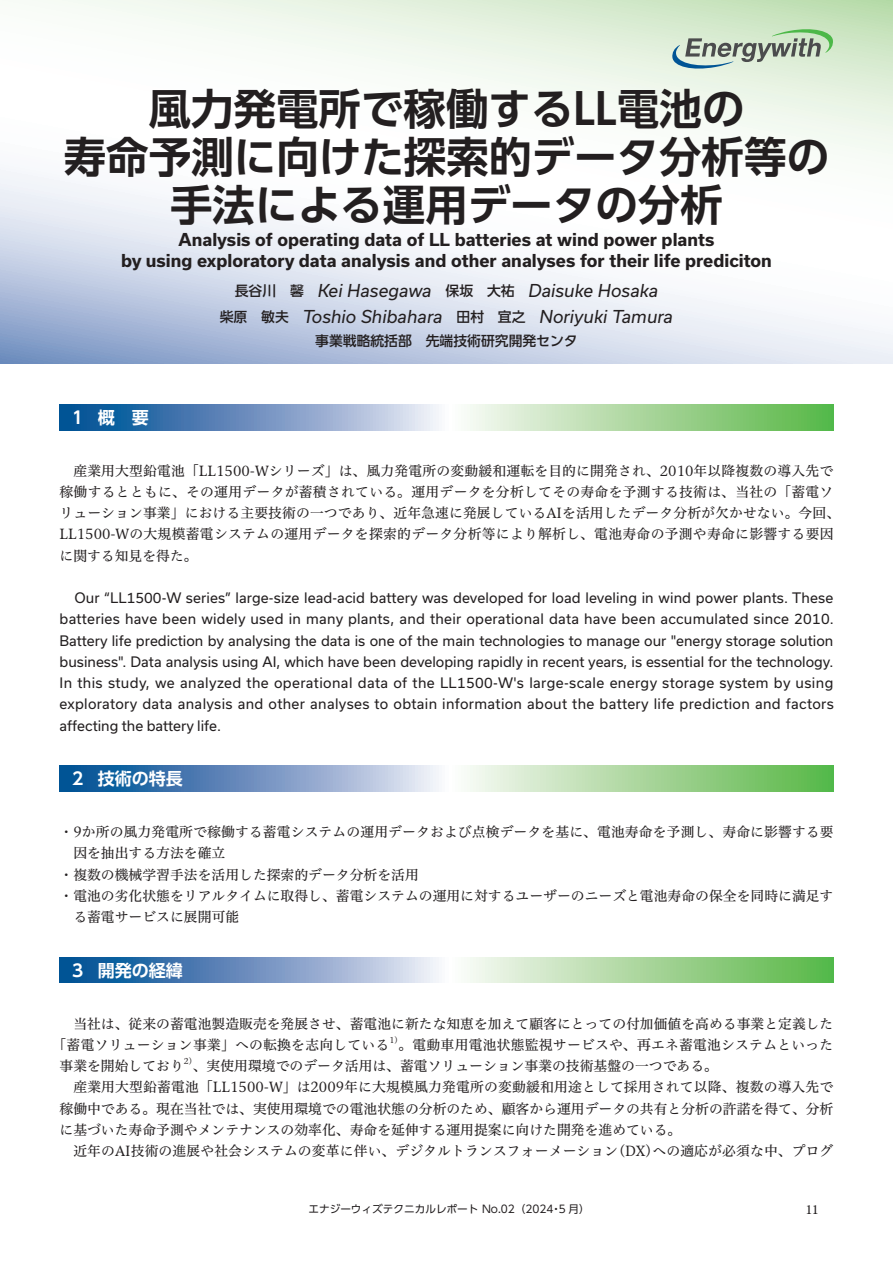
<style>
.page{position:relative;width:893px;height:1263px;background:#fff}
.page>*{position:absolute;margin:0;border:0;box-sizing:border-box;transform-origin:0 0}
.t1{font:700 42.45px/47.8px "UD Shin Go Pro De";color:#231f20;text-align:center}
.t2{font:700 16.95px/21.3px "Usual";color:#231f20;text-align:center}
.t3{font:italic 16.95px/25.5px "Usual";color:#231f20;text-align:center}
.t4{font:700 16.95px "UD Shin Go Pro De";color:#fff}
.t5{font:13.8px/21.3px "Hiragino UD Serif Std N W4";letter-spacing:.005em;color:#231f20}
.t6{font:13.8px/21.3px "Usual";letter-spacing:.015em;color:#231f20;text-align:justify}
.t7{font:500 13.8px "UD Shin Go Pro";color:#231f20}
.t8{font:12.75px "Century Std";color:#231f20}
.t9{font:10.65px "UD Shin Go Pro";color:#231f20}
.t10{font:8.1px "Hiragino UD Serif Std N W4";color:#231f20}
.s1{font-family:"UD Shin Go Pro";font-weight:500;font-style:normal;font-size:13.8px}
</style>
<div class="page">
<svg style="left:60px;top:404px;width:773px;height:26px;background:#8db7b0"></svg>
<svg style="left:60px;top:766px;width:773px;height:25px;background:#8db7b0"></svg>
<svg style="left:60px;top:957px;width:773px;height:26px;background:#8db7b0"></svg>
<svg style="left:0;top:0;width:893px;height:364px"></svg>
<svg style="left:672px;top:27px;width:161px;height:44px;background:#b8cbb7"></svg>
<h1 class="t1" style="left:64px;top:84px;width:767px">風力発電所で稼働するLL電池の<br>寿命予測に向けた探索的データ分析等の手法による運用データの分析</h1>
<p class="t2" style="left:121px;top:229px;width:652px">Analysis of operating data of LL batteries at wind power plants<br>by using exploratory data analysis and other analyses for their life prediciton</p>
<p class="t3" style="left:220px;top:278px;width:455px"><span class="s1">長谷川　馨　</span>Kei Hasegawa<span class="s1">　保坂　大祐　</span>Daisuke Hosaka<br><span class="s1">柴原　敏夫　</span>Toshio Shibahara<span class="s1">　田村　宜之　</span>Noriyuki Tamura</p>
<p class="t7" style="left:315px;top:329px;width:264px">事業戦略統括部　先端技術研究開発センタ</p>
<p class="t4" style="left:72px;top:403px;width:78px">1 概　要</p>
<p class="t5" style="left:60px;top:459px;width:782px;text-indent:14px">産業用大型鉛電池「LL1500-Wシリーズ」は、風力発電所の変動緩和運転を目的に開発され、2010年以降複数の導入先で稼働するとともに、その運用データが蓄積されている。運用データを分析してその寿命を予測する技術は、当社の「蓄電ソリューション事業」における主要技術の一つであり、近年急速に発展しているAIを活用したデータ分析が欠かせない。今回、LL1500-Wの大規模蓄電システムの運用データを探索的データ分析等により解析し、電池寿命の予測や寿命に影響する要因に関する知見を得た。</p>
<p class="t6" style="left:60px;top:587px;width:776px;text-indent:15px">Our “LL1500-W series” large-size lead-acid battery was developed for load leveling in wind power plants. These batteries have been widely used in many plants, and their operational data have been accumulated since 2010.<br>Battery life prediction by analysing the data is one of the main technologies to manage our "energy storage solution business". Data analysis using AI, which have been developing rapidly in recent years, is essential for the technology.<br>In this study, we analyzed the operational data of the LL1500-W's large-scale energy storage system by using exploratory data analysis and other analyses to obtain information about the battery life prediction and factors affecting the battery life.</p>
<p class="t4" style="left:72px;top:765px;width:112px">2 技術の特長</p>
<p class="t5" style="left:60px;top:820px;width:776px">・9か所の風力発電所で稼働する蓄電システムの運用データおよび点検データを基に、電池寿命を予測し、寿命に影響する要</p>
<p class="t5" style="left:73px;top:842px;width:154px">因を抽出する方法を確立</p>
<p class="t5" style="left:60px;top:863px;width:361px">・複数の機械学習手法を活用した探索的データ分析を活用</p>
<p class="t5" style="left:60px;top:884px;width:775px">・電池の劣化状態をリアルタイムに取得し、蓄電システムの運用に対するユーザーのニーズと電池寿命の保全を同時に満足す</p>
<p class="t5" style="left:73px;top:905px;width:167px">る蓄電サービスに展開可能</p>
<p class="t4" style="left:72px;top:956px;width:112px">3 開発の経緯</p>
<p class="t5" style="left:53px;top:1012px;width:782px;text-indent:21px">当社は、従来の蓄電池製造販売を発展させ、蓄電池に新たな知恵を加えて顧客にとっての付加価値を高める事業と定義した「蓄電ソリューション事業」への転換を志向している</p>
<p class="t10" style="left:390px;top:1034px;width:10px">1)</p>
<p class="t5" style="left:398px;top:1033px;width:436px">。電動車用電池状態監視サービスや、再エネ蓄電池システムといった</p>
<p class="t5" style="left:60px;top:1054px;width:126px">事業を開始しており</p>
<p class="t10" style="left:184px;top:1055px;width:10px">2)</p>
<p class="t5" style="left:193px;top:1054px;width:527px">、実使用環境でのデータ活用は、蓄電ソリューション事業の技術基盤の一つである。</p>
<p class="t5" style="left:73px;top:1076px;width:762px">産業用大型鉛蓄電池「LL1500-W」は2009年に大規模風力発電所の変動緩和用途として採用されて以降、複数の導入先で</p>
<p class="t5" style="left:60px;top:1097px;width:775px">稼働中である。現在当社では、実使用環境での電池状態の分析のため、顧客から運用データの共有と分析の許諾を得て、分析</p>
<p class="t5" style="left:60px;top:1118px;width:623px">に基づいた寿命予測やメンテナンスの効率化、寿命を延伸する運用提案に向けた開発を進めている。</p>
<p class="t5" style="left:73px;top:1139px;width:762px">近年のAI技術の進展や社会システムの変革に伴い、デジタルトランスフォーメーション（DX）への適応が必須な中、プログ</p>
<p class="t9" style="left:308px;top:1200px;width:283px">エナジーウィズテクニカルレポート No.02（2024・5 月）</p>
<p class="t8" style="left:806px;top:1202px;width:14px">11</p>
</div>
